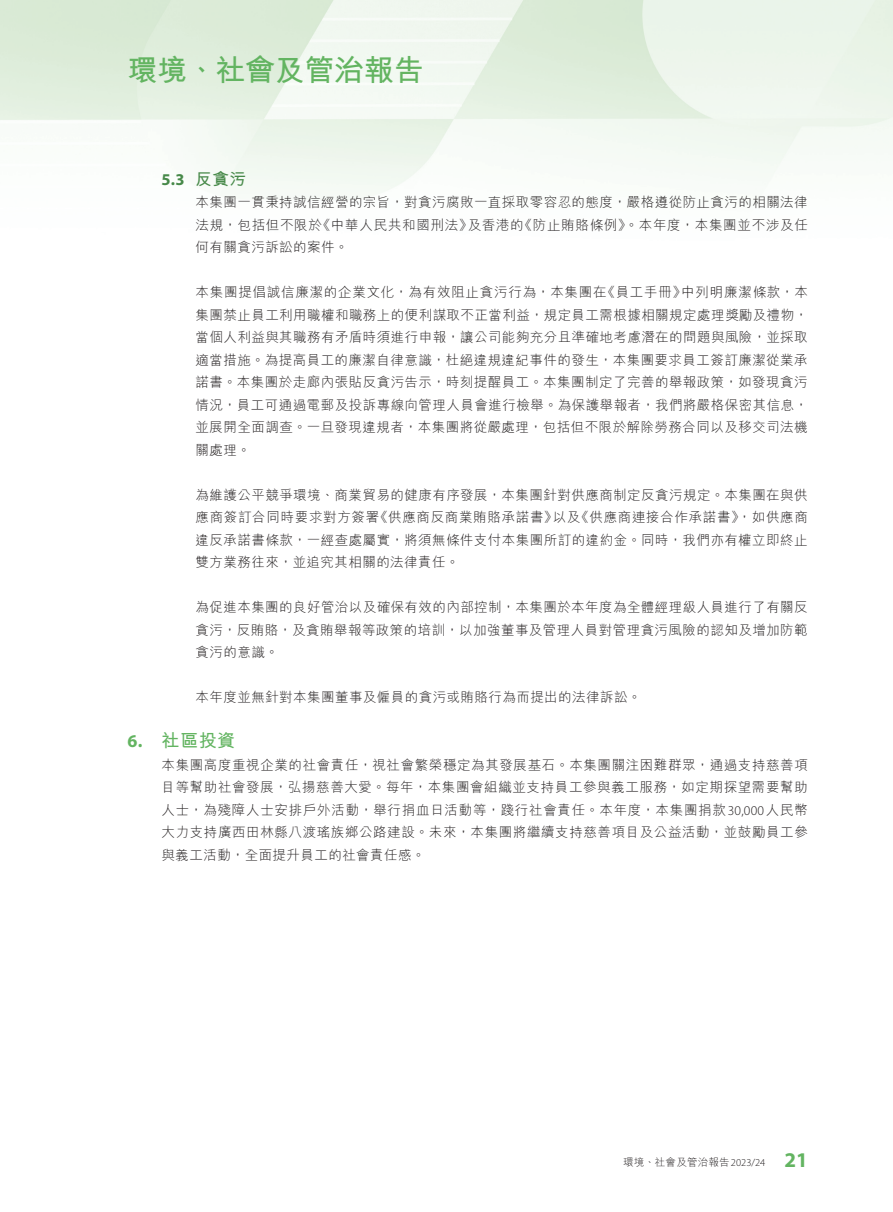
<style>
.page{position:relative;width:893px;height:1212px;background:#fff}
.page>*{position:absolute;margin:0;border:0;box-sizing:border-box;transform-origin:0 0}
.t1{font:700 30px "M Hei HK";letter-spacing:-.01em;color:#63b461}
._01_H1{font:700 18px "M Hei HK";color:#63b461}
._02_H2{font:700 16.5px "Myriad Pro";color:#478949}
._00_txt{font:300 13.5px/22.5px "M Hei HK";letter-spacing:.035em;color:#231f20;text-align:justify}
.t2{font:300 10.5px "M Hei HK";letter-spacing:.02em;color:#231f20}
.s1{font-family:"M Hei HK"}
.s2{font-family:"Myriad Pro"}
.s3{font-family:"Myriad Pro";font-weight:700;font-size:21px;color:#63b461}
</style>
<div class="page">
<img style="left:0;top:0;width:1px;height:322px">
<h1 class="t1" style="left:128px;top:48px;width:298px">環境、社會及管治報告</h1>
<p class="_02_H2" style="left:162px;top:168px;width:86px">5.3 <span class="s1">反貪污</span></p>
<p class="_00_txt" style="left:196px;top:191px;width:614px">本集團一貫秉持誠信經營的宗旨，對貪污腐敗一直採取零容忍的態度，嚴格遵從防止貪污的相關法律法規，包括但不限於《中華人民共和國刑法》及香港的《防止賄賂條例》。本年度，本集團並不涉及任何有關貪污訴訟的案件。</p>
<p class="_00_txt" style="left:196px;top:281px;width:614px">本集團提倡誠信廉潔的企業文化，為有效阻止貪污行為，本集團在《員工手冊》中列明廉潔條款，本集團禁止員工利用職權和職務上的便利謀取不正當利益，規定員工需根據相關規定處理獎勵及禮物，當個人利益與其職務有矛盾時須進行申報，讓公司能夠充分且準確地考慮潛在的問題與風險，並採取適當措施。為提高員工的廉潔自律意識，杜絕違規違紀事件的發生，本集團要求員工簽訂廉潔從業承諾書。本集團於走廊內張貼反貪污告示，時刻提醒員工。本集團制定了完善的舉報政策，如發現貪污情況，員工可通過電郵及投訴專線向管理人員會進行檢舉。為保護舉報者，我們將嚴格保密其信息，並展開全面調查。一旦發現違規者，本集團將從嚴處理，包括但不限於解除勞務合同以及移交司法機關處理。</p>
<p class="_00_txt" style="left:196px;top:483px;width:614px">為維護公平競爭環境、商業貿易的健康有序發展，本集團針對供應商制定反貪污規定。本集團在與供應商簽訂合同時要求對方簽署《供應商反商業賄賂承諾書》以及《供應商連接合作承諾書》，如供應商違反承諾書條款，一經查處屬實，將須無條件支付本集團所訂的違約金。同時，我們亦有權立即終止雙方業務往來，並追究其相關的法律責任。</p>
<p class="_00_txt" style="left:196px;top:596px;width:614px">為促進本集團的良好管治以及確保有效的內部控制，本集團於本年度為全體經理級人員進行了有關反貪污，反賄賂，及貪賄舉報等政策的培訓，以加強董事及管理人員對管理貪污風險的認知及增加防範貪污的意識。</p>
<p class="_00_txt" style="left:196px;top:686px;width:447px">本年度並無針對本集團董事及僱員的貪污或賄賂行為而提出的法律訴訟。</p>
<p class="_01_H1" style="left:128px;top:728px;width:109px"><span class="s2">6.</span> 社區投資</p>
<p class="_00_txt" style="left:162px;top:753px;width:648px">本集團高度重視企業的社會責任，視社會繁榮穩定為其發展基石。本集團關注困難群眾，通過支持慈善項目等幫助社會發展，弘揚慈善大愛。每年，本集團會組織並支持員工參與義工服務，如定期探望需要幫助人士，為殘障人士安排戶外活動，舉行捐血日活動等，踐行社會責任。本年度，本集團捐款<span class="s2">30,000</span>人民幣大力支持廣西田林縣八渡瑤族鄉公路建設。未來，本集團將繼續支持慈善項目及公益活動，並鼓勵員工參與義工活動，全面提升員工的社會責任感。</p>
<p class="t2" style="left:623px;top:1157px;width:186px">環境、社會及管治報告<span class="s2">2023/24</span> <span class="s3">21</span></p>
</div>
